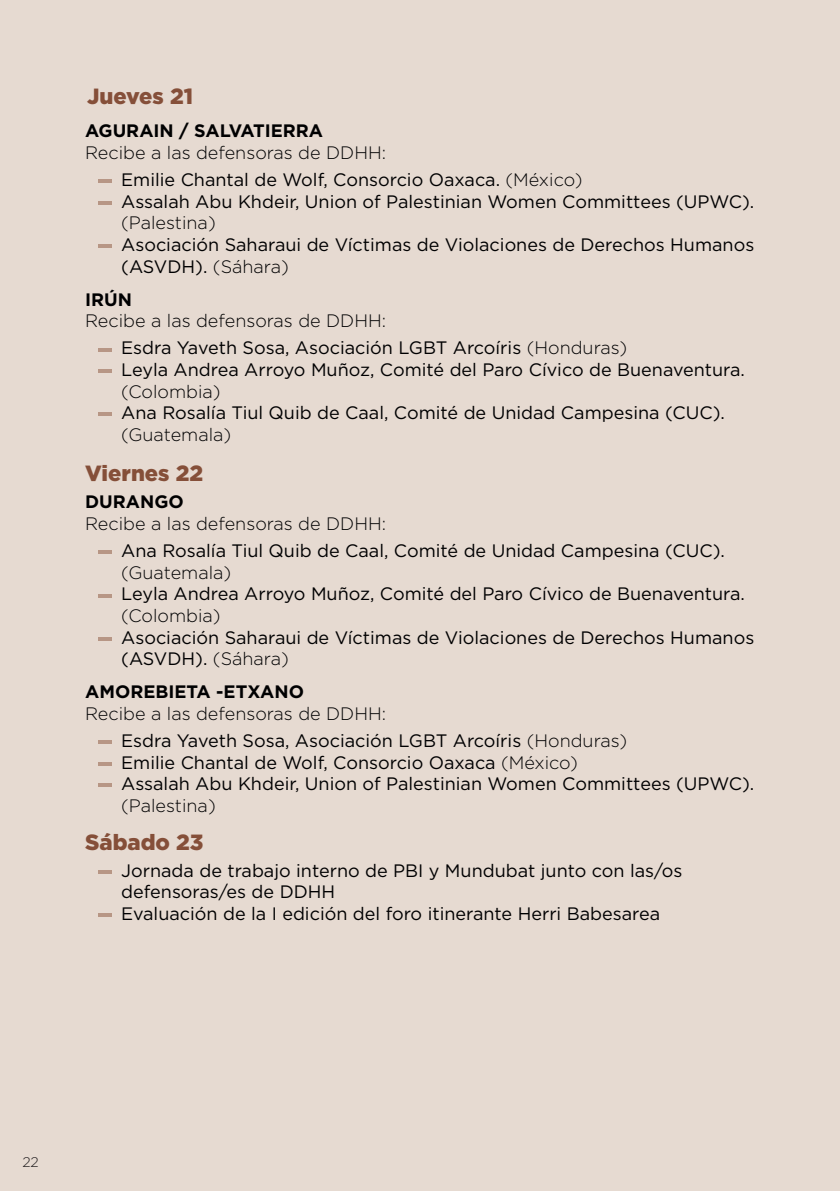
<style>
.page{position:relative;width:840px;height:1191px;background:#fff}
.page>*{position:absolute;margin:0;border:0;box-sizing:border-box;transform-origin:0 0}
.t1{font:900 22px "Gotham";color:#854f39}
.t2{font:18px/21.6px "Gotham";color:#000001}
.t3{font:300 18px "Gotham";color:#000001}
.t4{font:700 18px "Gotham";color:#000001}
.t5{font:300 14px "Gotham";color:#231f20}
.s1{font-weight:300}
</style>
<div class="page">
<div style="left:0;top:0;width:839px;height:1191px;background:#e6dad1"></div>
<hr style="left:98px;top:180px;width:14px;height:3px;background:#b79685">
<hr style="left:98px;top:201px;width:14px;height:3px;background:#b79685">
<hr style="left:98px;top:245px;width:14px;height:3px;background:#b79685">
<hr style="left:98px;top:348px;width:14px;height:3px;background:#b79685">
<hr style="left:98px;top:370px;width:14px;height:3px;background:#b79685">
<hr style="left:98px;top:413px;width:14px;height:3px;background:#b79685">
<hr style="left:98px;top:551px;width:14px;height:3px;background:#b79685">
<hr style="left:98px;top:594px;width:14px;height:3px;background:#b79685">
<hr style="left:98px;top:637px;width:14px;height:3px;background:#b79685">
<hr style="left:98px;top:740px;width:14px;height:4px;background:#b79685">
<hr style="left:98px;top:762px;width:14px;height:3px;background:#b79685">
<hr style="left:98px;top:784px;width:14px;height:3px;background:#b79685">
<hr style="left:98px;top:870px;width:14px;height:3px;background:#b79685">
<hr style="left:98px;top:913px;width:14px;height:4px;background:#b79685">
<p class="t1" style="left:87px;top:81px;width:107px">Jueves 21</p>
<p class="t4" style="left:85px;top:119px;width:239px">AGURAIN / SALVATIERRA</p>
<p class="t2" style="left:121px;top:138px;width:462px;line-height:27.2px;text-indent:-36px"><span class="s1">Recibe a las defensoras de DDHH:<br></span>Emilie Chantal de Wolf, Consorcio Oaxaca. <span class="s1">(México)</span></p>
<p class="t2" style="left:121px;top:190px;width:634px">Assalah Abu Khdeir, Union of Palestinian Women Committees (UPWC).</p>
<p class="t3" style="left:121px;top:211px;width:96px">(Palestina)</p>
<p class="t2" style="left:121px;top:233px;width:634px">Asociación Saharaui de Víctimas de Violaciones de Derechos Humanos (ASVDH). <span class="s1">(Sáhara)</span></p>
<p class="t4" style="left:85px;top:287px;width:48px">IRÚN</p>
<p class="t2" style="left:121px;top:307px;width:507px;line-height:27.2px;text-indent:-36px"><span class="s1">Recibe a las defensoras de DDHH:<br></span>Esdra Yaveth Sosa, Asociación LGBT Arcoíris <span class="s1">(Honduras)</span></p>
<p class="t2" style="left:121px;top:358px;width:625px">Leyla Andrea Arroyo Muñoz, Comité del Paro Cívico de Buenaventura.</p>
<p class="t3" style="left:121px;top:380px;width:101px">(Colombia)</p>
<p class="t2" style="left:121px;top:402px;width:605px">Ana Rosalía Tiul Quib de Caal, Comité de Unidad Campesina (CUC).</p>
<p class="t3" style="left:121px;top:423px;width:112px">(Guatemala)</p>
<p class="t1" style="left:85px;top:458px;width:119px">Viernes 22</p>
<p class="t4" style="left:85px;top:490px;width:100px">DURANGO</p>
<p class="t3" style="left:85px;top:512px;width:302px">Recibe a las defensoras de DDHH:</p>
<p class="t2" style="left:121px;top:539px;width:605px">Ana Rosalía Tiul Quib de Caal, Comité de Unidad Campesina (CUC).</p>
<p class="t3" style="left:121px;top:561px;width:112px">(Guatemala)</p>
<p class="t2" style="left:121px;top:583px;width:625px">Leyla Andrea Arroyo Muñoz, Comité del Paro Cívico de Buenaventura.</p>
<p class="t3" style="left:121px;top:604px;width:101px">(Colombia)</p>
<p class="t2" style="left:121px;top:626px;width:634px">Asociación Saharaui de Víctimas de Violaciones de Derechos Humanos (ASVDH). <span class="s1">(Sáhara)</span></p>
<p class="t4" style="left:85px;top:680px;width:220px">AMOREBIETA -ETXANO</p>
<p class="t2" style="left:121px;top:699px;width:507px;line-height:27.2px;text-indent:-36px"><span class="s1">Recibe a las defensoras de DDHH:<br></span>Esdra Yaveth Sosa, Asociación LGBT Arcoíris <span class="s1">(Honduras)</span></p>
<p class="t2" style="left:121px;top:751px;width:634px">Emilie Chantal de Wolf, Consorcio Oaxaca <span class="s1">(México)<br></span>Assalah Abu Khdeir, Union of Palestinian Women Committees (UPWC).</p>
<p class="t3" style="left:121px;top:794px;width:96px">(Palestina)</p>
<p class="t1" style="left:85px;top:826px;width:120px">Sábado 23</p>
<p class="t2" style="left:121px;top:859px;width:562px">Jornada de trabajo interno de PBI y Mundubat junto con las/os defensoras/es de DDHH<br>Evaluación de la I edición del foro itinerante Herri Babesarea</p>
<p class="t5" style="left:22px;top:1153px;width:18px">22</p>
</div>
